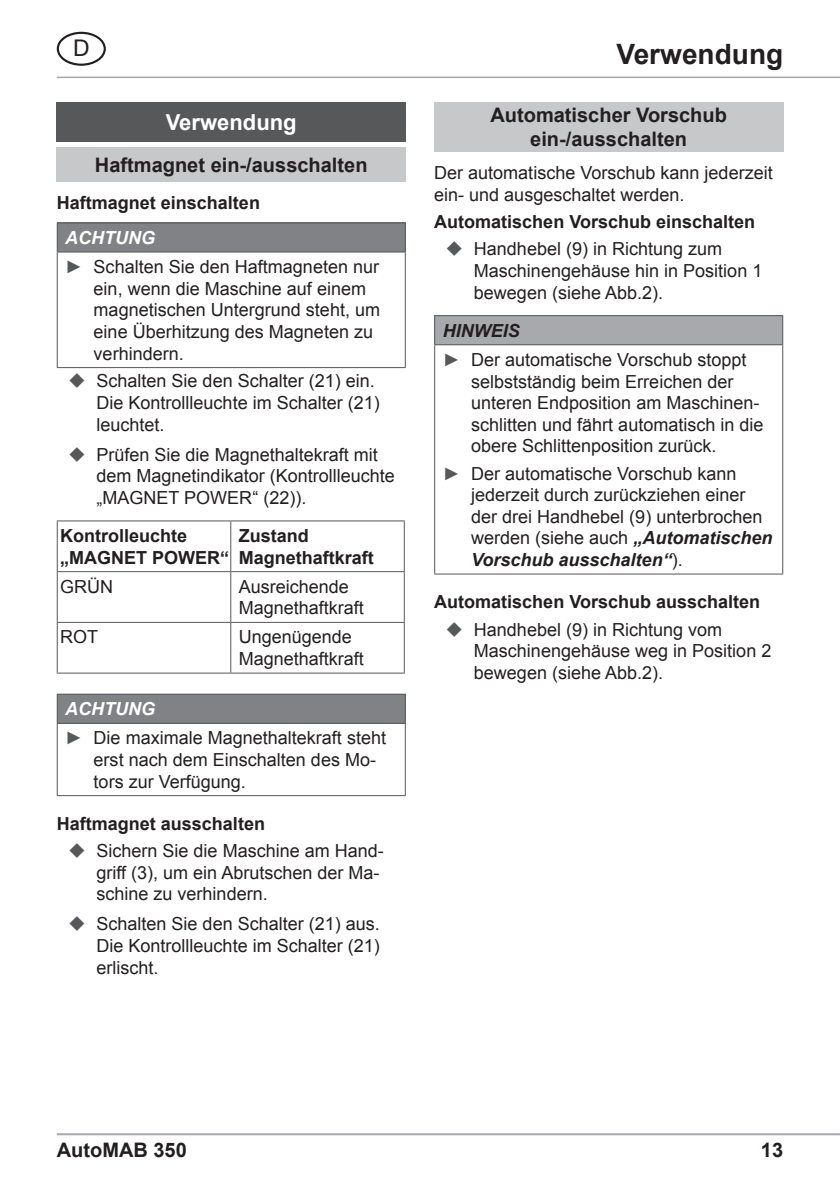
<style>
.page{position:relative;width:840px;height:1191px;background:#fff}
.page>*{position:absolute;margin:0;border:0;box-sizing:border-box;transform-origin:0 0}
.Kopfzeilentext{font:700 28px "Arial";color:#231f20}
.t1{font:23px "Helvetica Neue";color:#231f20}
.Kapitel_1{font:700 22px "Arial";color:#fff}
.Kapitel_2{font:700 20px/24px "Arial";color:#231f20;text-align:center}
.Fließtext{font:18px/21.6px "Arial";color:#231f20}
.Kapitel_3{font:700 18px "Arial";color:#231f20}
.Tabellenkopf{font:700 18px/21.6px "Arial";color:#231f20}
.WH_Achtung{font:italic 700 18px "Arial";color:#fff}
.WH_Hinweis{font:italic 700 18px "Arial";color:#231f20}
.s1{color:#57585a}
.s2{font-weight:700;font-style:italic}
</style>
<div class="page">
<hr style="left:57px;top:1133px;width:782px;height:2px;background:#a8a9ad">
<hr style="left:57px;top:77px;width:782px;height:1px;background:#a8a9ad">
<div style="left:57px;top:32px;width:49px;height:34px;border:2px solid #231f20;border-radius:50%"></div>
<div style="left:57px;top:102px;width:348px;height:40px;background:#57585a"></div>
<div style="left:57px;top:147px;width:348px;height:34px;background:#c7c8ca"></div>
<div style="left:57px;top:223px;width:348px;height:29px;background:#808285"></div>
<hr style="left:57px;top:252px;width:1px;height:115px;background:#57585a">
<hr style="left:404px;top:252px;width:1px;height:115px;background:#57585a">
<hr style="left:57px;top:367px;width:348px;height:1px;background:#57585a">
<hr style="left:57px;top:222px;width:348px;height:1px;background:#57585a">
<svg style="left:57px;top:223px;width:1px;height:28px"></svg>
<hr style="left:57px;top:251px;width:348px;height:1px;background:#57585a">
<hr style="left:57px;top:520px;width:174px;height:1px;background:#57585a">
<hr style="left:57px;top:521px;width:1px;height:50px;background:#57585a">
<hr style="left:231px;top:520px;width:173px;height:1px;background:#57585a">
<hr style="left:230px;top:521px;width:1px;height:50px;background:#57585a">
<hr style="left:403px;top:521px;width:1px;height:50px;background:#57585a">
<hr style="left:57px;top:571px;width:174px;height:1px;background:#57585a">
<hr style="left:57px;top:572px;width:1px;height:50px;background:#57585a">
<hr style="left:231px;top:571px;width:173px;height:1px;background:#57585a">
<hr style="left:230px;top:572px;width:1px;height:50px;background:#57585a">
<hr style="left:403px;top:572px;width:1px;height:50px;background:#57585a">
<hr style="left:57px;top:622px;width:174px;height:1px;background:#57585a">
<hr style="left:57px;top:623px;width:1px;height:49px;background:#57585a">
<hr style="left:231px;top:622px;width:173px;height:1px;background:#57585a">
<hr style="left:230px;top:623px;width:1px;height:49px;background:#57585a">
<hr style="left:403px;top:623px;width:1px;height:49px;background:#57585a">
<hr style="left:57px;top:672px;width:174px;height:1px;background:#57585a">
<hr style="left:231px;top:672px;width:173px;height:1px;background:#57585a">
<div style="left:57px;top:694px;width:348px;height:29px;background:#808285"></div>
<hr style="left:57px;top:724px;width:1px;height:71px;background:#57585a">
<hr style="left:404px;top:724px;width:1px;height:71px;background:#57585a">
<hr style="left:57px;top:795px;width:348px;height:1px;background:#57585a">
<hr style="left:57px;top:693px;width:348px;height:1px;background:#57585a">
<svg style="left:57px;top:694px;width:1px;height:29px"></svg>
<hr style="left:57px;top:723px;width:348px;height:1px;background:#57585a">
<div style="left:434px;top:102px;width:348px;height:50px;background:#c7c8ca"></div>
<div style="left:434px;top:316px;width:348px;height:29px;background:#a8a9ad"></div>
<hr style="left:434px;top:315px;width:348px;height:1px;background:#57585a">
<svg style="left:434px;top:316px;width:1px;height:28px"></svg>
<hr style="left:434px;top:344px;width:348px;height:1px;background:#57585a">
<hr style="left:434px;top:345px;width:1px;height:228px;background:#57585a">
<hr style="left:781px;top:345px;width:1px;height:228px;background:#57585a">
<hr style="left:434px;top:573px;width:348px;height:1px;background:#57585a">
<p class="t1" style="left:73px;top:34px;width:18px">D</p>
<p class="Kapitel_1" style="left:166px;top:108px;width:132px">Verwendung</p>
<p class="Kapitel_2" style="left:95px;top:153px;width:274px">Haftmagnet ein-/ausschalten</p>
<p class="Kapitel_3" style="left:57px;top:190px;width:205px">Haftmagnet einschalten</p>
<p class="WH_Achtung" style="left:65px;top:226px;width:91px">ACHTUNG</p>
<p class="Fließtext" style="left:94px;top:256px;width:288px;text-indent:-28px"><span class="s1">►</span> Schalten Sie den Haftmagneten nur ein, wenn die Maschine auf einem magnetischen Untergrund steht, um eine Überhitzung des Magneten zu verhindern.</p>
<p class="Fließtext" style="left:96px;top:370px;width:285px">Schalten Sie den Schalter (21) ein.<br>Die Kontrollleuchte im Schalter (21) leuchtet.</p>
<p class="Fließtext" style="left:96px;top:444px;width:300px">Prüfen Sie die Magnethaltekraft mit dem Magnetindikator (Kontrollleuchte „MAGNET POWER“ (22)).</p>
<p class="Tabellenkopf" style="left:60px;top:525px;width:171px">Kontrolleuchte „MAGNET POWER“</p>
<p class="Tabellenkopf" style="left:239px;top:525px;width:137px">Zustand<br>Magnethaftkraft</p>
<p class="Fließtext" style="left:60px;top:576px;width:54px">GRÜN</p>
<p class="Fließtext" style="left:239px;top:576px;width:127px">Ausreichende<br>Magnethaftkraft</p>
<p class="Fließtext" style="left:60px;top:626px;width:39px">ROT</p>
<p class="Fließtext" style="left:239px;top:626px;width:127px">Ungenügende<br>Magnethaftkraft</p>
<p class="WH_Achtung" style="left:65px;top:697px;width:91px">ACHTUNG</p>
<p class="Fließtext" style="left:94px;top:727px;width:294px;text-indent:-28px"><span class="s1">►</span> Die maximale Magnethaltekraft steht erst nach dem Einschalten des Mo&shy;tors zur Verfügung.</p>
<p class="Kapitel_3" style="left:57px;top:811px;width:210px">Haftmagnet ausschalten</p>
<p class="Fließtext" style="left:96px;top:840px;width:289px">Sichern Sie die Maschine am Hand&shy;griff (3), um ein Abrutschen der Ma&shy;schine zu verhindern.</p>
<p class="Fließtext" style="left:96px;top:913px;width:285px;text-align:justify">Schalten Sie den Schalter (21) aus.<br>Die Kontrollleuchte im Schalter (21) erlischt.</p>
<p class="Kopfzeilentext" style="left:616px;top:35px;width:168px">Verwendung</p>
<p class="Kapitel_2" style="left:490px;top:104px;width:238px">Automatischer Vorschub ein-/ausschalten</p>
<p class="Fließtext" style="left:434px;top:162px;width:340px">Der automatische Vorschub kann jederzeit ein- und ausgeschaltet werden.</p>
<p class="Kapitel_3" style="left:434px;top:210px;width:322px">Automatischen Vorschub einschalten</p>
<p class="Fließtext" style="left:473px;top:238px;width:290px">Handhebel (9) in Richtung zum<br>Maschinengehäuse hin in Position 1 bewegen (siehe Abb.2).</p>
<p class="WH_Hinweis" style="left:442px;top:318px;width:79px">HINWEIS</p>
<p class="Fließtext" style="left:471px;top:349px;width:294px;text-indent:-28px"><span class="s1">►</span> Der automatische Vorschub stoppt selbstständig beim Erreichen der unteren Endposition am Maschinen&shy;schlitten und fährt automatisch in die obere Schlittenposition zurück.</p>
<p class="Fließtext" style="left:471px;top:463px;width:303px;text-indent:-28px"><span class="s1">►</span> Der automatische Vorschub kann jederzeit durch zurückziehen einer der drei Handhebel (9) unterbrochen werden (siehe auch <span class="s2">„Automatischen Vorschub ausschalten“</span>).</p>
<p class="Kapitel_3" style="left:434px;top:590px;width:327px">Automatischen Vorschub ausschalten</p>
<p class="Fließtext" style="left:473px;top:618px;width:299px">Handhebel (9) in Richtung vom<br>Maschinengehäuse weg in Position 2 bewegen (siehe Abb.2).</p>
<p class="Kapitel_2" style="left:57px;top:1139px;width:132px">AutoMAB 350</p>
<p class="Kapitel_2" style="left:760px;top:1139px;width:24px">13</p>
</div>
